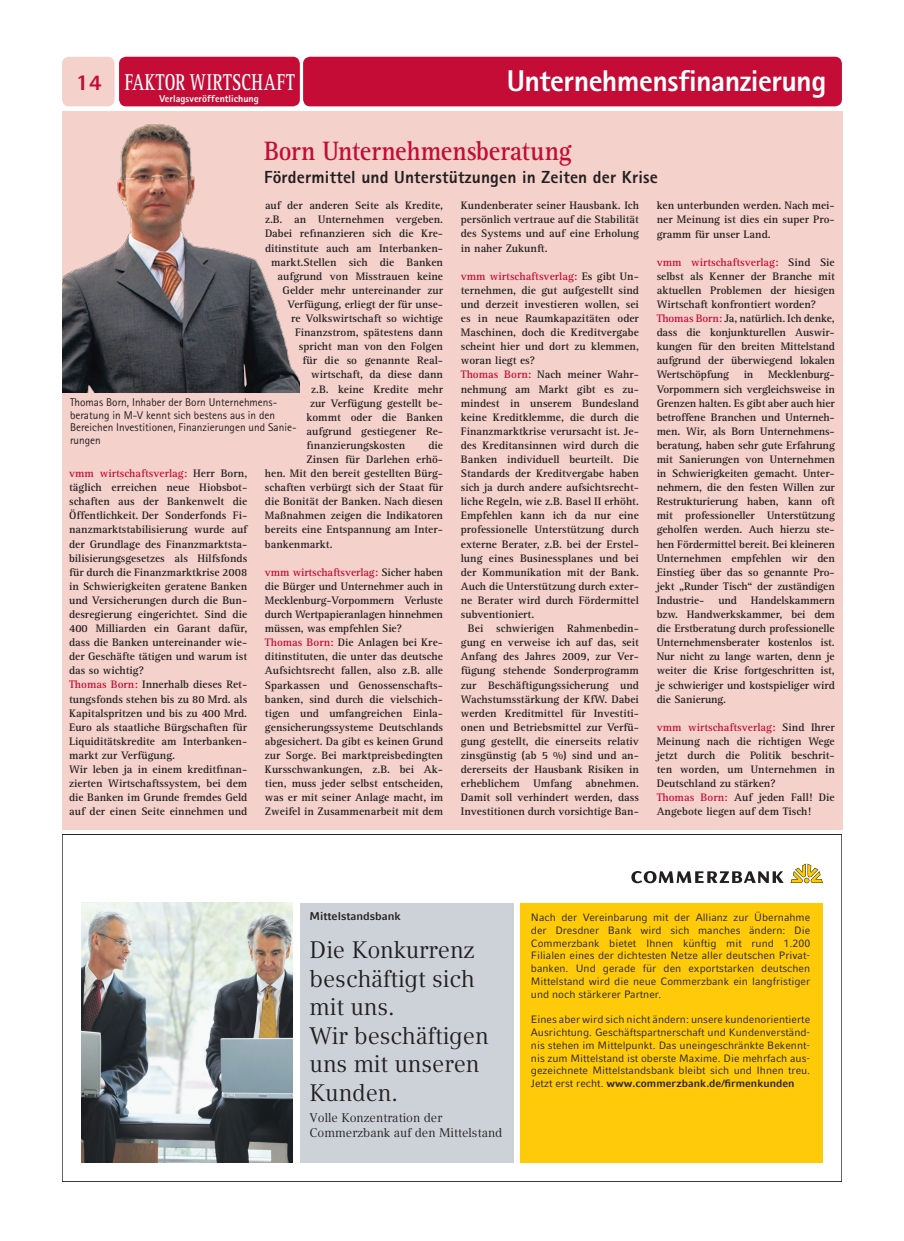
<style>
.page{position:relative;width:904px;height:1241px;background:#fff}
.page>*{position:absolute;margin:0;border:0;box-sizing:border-box;transform-origin:0 0}
.t1{font:800 30px "Rotis Sans Serif";letter-spacing:-.02em;color:#fff}
.t2{font:700 27.5px "Rotis Serif";letter-spacing:-.005em;color:#c40c37;scale:.9 1}
.t3{font:23.75px/28.5px "Commerzbank Compatil Text";letter-spacing:-.005em;color:#231f20}
.t4{font:700 23.75px "Rotis Serif";letter-spacing:.035em;color:#fff;scale:.7 1}
.t5{font:800 17.5px "Rotis Sans Serif";letter-spacing:.01em;color:#231f20}
.t6{font:12.5px/15px "Commerzbank Compatil Text";color:#231f20}
.t7{font:700 11.25px/14.1px "Rotis Serif";color:#231f20}
.t8{font:11.25px/12.5px "Rotis Sans Serif";color:#231f20}
.t9{font:700 11.25px "Commerzbank Compatil Fact";color:#231f20}
.t10{font:10.62px/12.8px "Commerzbank Compatil Fact";color:#231f20;text-align:justify}
.t11{font:800 10px "Rotis Sans Serif";color:#fff}
.s1{font-family:"Rotis Semi Sans";font-weight:800;font-size:22.5px;color:#c40c37}
.s2{color:#c40c37}
.s3{font-weight:700}
</style>
<div class="page">
<div style="left:62px;top:111px;width:780px;height:718px;background:#f4d2cb"></div>
<div style="left:119px;top:57px;width:181px;height:49px;background:#c40c37;border-radius:7px"></div>
<div style="left:62px;top:57px;width:53px;height:49px;background:#f4d2cb;border-radius:7px"></div>
<div style="left:303px;top:57px;width:539px;height:49px;background:#c40c37;border-radius:7px"></div>
<svg style="left:631px;top:871px;width:152px;height:12px"></svg>
<svg style="left:790px;top:863px;width:32px;height:20px"></svg>
<div style="left:520px;top:902px;width:302px;height:260px;background:#feca0a"></div>
<img style="left:81px;top:902px;width:212px;height:260px">
<div style="left:300px;top:902px;width:213px;height:260px;background:#ccd2d7"></div>
<img style="left:62px;top:123px;width:238px;height:269px">
<h3 class="t4" style="left:76px;top:68px;width:284px"><span class="s1">14</span> FAKTOR wirtschaft</h3>
<p class="t11" style="left:159px;top:92px;width:101px">Verlagsveröffentlichung</p>
<h1 class="t1" style="left:507px;top:62px;width:321px">Unternehmensfinanzierung</h1>
<h2 class="t2" style="left:264px;top:134px;width:343px">Born Unternehmensberatung</h2>
<h3 class="t5" style="left:264px;top:166px;width:395px">Fördermittel und Unterstützungen in Zeiten der Krise</h3>
<p class="t7" style="left:265px;top:199px;width:180px">auf der anderen Seite als Kredite,</p>
<p class="t7" style="left:265px;top:213px;width:180px">z.B. an Unternehmen vergeben.</p>
<p class="t7" style="left:265px;top:227px;width:180px">Dabei refinanzieren sich die Kre-</p>
<p class="t7" style="left:265px;top:241px;width:180px">ditinstitute auch am Interbanken-</p>
<p class="t7" style="left:271px;top:255px;width:173px">markt.Stellen sich die Banken</p>
<p class="t7" style="left:277px;top:269px;width:167px">aufgrund von Misstrauen keine</p>
<p class="t7" style="left:282px;top:283px;width:162px">Gelder mehr untereinander zur</p>
<p class="t7" style="left:287px;top:297px;width:157px">Verfügung, erliegt der für unse-</p>
<p class="t7" style="left:291px;top:311px;width:153px">re Volkswirtschaft so wichtige</p>
<p class="t7" style="left:295px;top:325px;width:150px">Finanzstrom, spätestens dann</p>
<p class="t7" style="left:299px;top:339px;width:146px">spricht man von den Folgen</p>
<p class="t7" style="left:302px;top:354px;width:142px">für die so genannte Real-</p>
<p class="t7" style="left:311px;top:368px;width:133px">wirtschaft, da diese dann</p>
<p class="t7" style="left:311px;top:382px;width:133px">z.B. keine Kredite mehr</p>
<p class="t7" style="left:310px;top:396px;width:135px">zur Verfügung gestellt be-</p>
<p class="t7" style="left:306px;top:410px;width:138px">kommt oder die Banken</p>
<p class="t7" style="left:306px;top:424px;width:138px">aufgrund gestiegener Re-</p>
<p class="t7" style="left:306px;top:438px;width:100px">finanzierungskosten</p>
<p class="t7" style="left:428px;top:438px;width:16px">die</p>
<p class="t7" style="left:306px;top:452px;width:138px">Zinsen für Darlehen erhö-</p>
<p class="t7" style="left:265px;top:466px;width:180px">hen. Mit den bereit gestellten Bürg-</p>
<p class="t7" style="left:265px;top:480px;width:180px">schaften verbürgt sich der Staat für</p>
<p class="t7" style="left:265px;top:494px;width:180px">die Bonität der Banken. Nach diesen</p>
<p class="t7" style="left:265px;top:508px;width:180px">Maßnahmen zeigen die Indikatoren</p>
<p class="t7" style="left:265px;top:523px;width:180px">bereits eine Entspannung am Inter-</p>
<p class="t7" style="left:265px;top:537px;width:69px">bankenmarkt.</p>
<p class="t7" style="left:265px;top:565px;width:180px"><span class="s2">vmm wirtschaftsverlag:</span> Sicher haben die Bürger und Unternehmer auch in Mecklenburg-Vorpommern Verluste durch Wertpapieranlagen hinnehmen müssen, was empfehlen Sie?<br><span class="s2">Thomas Born:</span> Die Anlagen bei Kre&shy;ditinstituten, die unter das deutsche Aufsichtsrecht fallen, also z.B. alle Sparkassen und Genossenschafts&shy;banken, sind durch die vielschich&shy;tigen und umfangreichen Einla&shy;gensicherungssysteme Deutschlands abgesichert. Da gibt es keinen Grund zur Sorge. Bei marktpreisbedingten Kursschwankungen, z.B. bei Ak&shy;tien, muss jeder selbst entscheiden, was er mit seiner Anlage macht, im Zweifel in Zusammenarbeit mit dem</p>
<p class="t8" style="left:70px;top:396px;width:228px">Thomas Born, Inhaber der Born Unternehmens&shy;beratung in M-V kennt sich bestens aus in den Bereichen Investitionen, Finanzierungen und Sanie&shy;rungen</p>
<p class="t7" style="left:69px;top:466px;width:180px"><span class="s2">vmm wirtschaftsverlag:</span> Herr Born, täglich erreichen neue Hiobsbot&shy;schaften aus der Bankenwelt die Öffentlichkeit. Der Sonderfonds Fi&shy;nanzmarktstabilisierung wurde auf der Grundlage des Finanzmarktsta&shy;bilisierungsgesetzes als Hilfsfonds für durch die Finanzmarktkrise 2008 in Schwierigkeiten geratene Banken und Versicherungen durch die Bun&shy;desregierung eingerichtet. Sind die 400 Milliarden ein Garant dafür, dass die Banken untereinander wie&shy;der Geschäfte tätigen und warum ist das so wichtig?<br><span class="s2">Thomas Born:</span> Innerhalb dieses Ret&shy;tungsfonds stehen bis zu 80 Mrd. als Kapitalspritzen und bis zu 400 Mrd.<br>Euro als staatliche Bürgschaften für Liquiditätskredite am Interbanken&shy;markt zur Verfügung.<br>Wir leben ja in einem kreditfinan&shy;zierten Wirtschaftssystem, bei dem die Banken im Grunde fremdes Geld auf der einen Seite einnehmen und</p>
<p class="t7" style="left:461px;top:199px;width:180px;text-align:justify">Kundenberater seiner Hausbank. Ich persönlich vertraue auf die Stabilität des Systems und auf eine Erholung in naher Zukunft.</p>
<p class="t7" style="left:461px;top:269px;width:180px"><span class="s2">vmm wirtschaftsverlag:</span> Es gibt Un&shy;ternehmen, die gut aufgestellt sind und derzeit investieren wollen, sei es in neue Raumkapazitäten oder Maschinen, doch die Kreditvergabe scheint hier und dort zu klemmen, woran liegt es?<br><span class="s2">Thomas Born:</span> Nach meiner Wahr&shy;nehmung am Markt gibt es zu&shy;mindest in unserem Bundesland keine Kreditklemme, die durch die Finanzmarktkrise verursacht ist. Je&shy;des Kreditansinnen wird durch die Banken individuell beurteilt. Die Standards der Kreditvergabe haben sich ja durch andere aufsichtsrecht&shy;liche Regeln, wie z.B. Basel II erhöht.<br>Empfehlen kann ich da nur eine professionelle Unterstützung durch externe Berater, z.B. bei der Erstel&shy;lung eines Businessplanes und bei der Kommunikation mit der Bank.<br>Auch die Unterstützung durch exter&shy;ne Berater wird durch Fördermittel subventioniert.</p>
<p class="t7" style="left:461px;top:621px;width:180px;text-align:justify;text-indent:7px">Bei schwierigen Rahmenbedin&shy;gung en verweise ich auf das, seit Anfang des Jahres 2009, zur Ver&shy;fügung stehende Sonderprogramm zur Beschäftigungssicherung und Wachstumsstärkung der KfW. Dabei werden Kreditmittel für Investiti&shy;onen und Betriebsmittel zur Verfü&shy;gung gestellt, die einerseits relativ zinsgünstig (ab 5 %) sind und an&shy;dererseits der Hausbank Risiken in erheblichem Umfang abnehmen.<br>Damit soll verhindert werden, dass Investitionen durch vorsichtige Ban-</p>
<p class="t7" style="left:656px;top:199px;width:180px;text-align:justify">ken unterbunden werden. Nach mei&shy;ner Meinung ist dies ein super Pro&shy;gramm für unser Land.</p>
<p class="t7" style="left:656px;top:255px;width:180px"><span class="s2">vmm wirtschaftsverlag:</span> Sind Sie selbst als Kenner der Branche mit aktuellen Problemen der hiesigen<br>Wirtschaft konfrontiert worden?<br><span class="s2">Thomas Born:</span> Ja, natürlich. Ich denke, dass die konjunkturellen Auswir&shy;kungen für den breiten Mittelstand aufgrund der überwiegend lokalen<br>Wertschöpfung</p>
<p class="t7" style="left:656px;top:368px;width:180px;text-align:justify;text-indent:111px">Mecklenburg-Vorpommern sich vergleichsweise in Grenzen halten. Es gibt aber auch hier betroffene Branchen und Unterneh&shy;men. Wir, als Born Unternehmens&shy;beratung, haben sehr gute Erfahrung mit Sanierungen von Unternehmen in Schwierigkeiten gemacht. Unter&shy;nehmern, die den festen Willen zur Restrukturierung haben, kann oft mit professioneller Unterstützung geholfen werden. Auch hierzu ste&shy;hen Fördermittel bereit. Bei kleineren Unternehmen empfehlen wir den Einstieg über das so genannte Pro&shy;jekt „Runder Tisch“ der zuständigen Industrie- und Handelskammern bzw. Handwerkskammer, bei dem die Erstberatung durch professionelle Unternehmensberater kostenlos ist.<br>Nur nicht zu lange warten, denn je weiter die Krise fortgeschritten ist, je schwieriger und kostspieliger wird die Sanierung.</p>
<p class="t7" style="left:656px;top:720px;width:180px"><span class="s2">vmm wirtschaftsverlag:</span> Sind Ihrer<br>Meinung nach die richtigen Wege jetzt durch die Politik beschrit&shy;ten worden, um Unternehmen in<br>Deutschland zu stärken?<br><span class="s2">Thomas Born:</span> Auf jeden Fall! Die<br>Angebote liegen auf dem Tisch!</p>
<p class="t7" style="left:743px;top:368px;width:11px">in</p>
<p class="t9" style="left:309px;top:909px;width:93px">Mittelstandsbank</p>
<h3 class="t3" style="left:309px;top:935px;width:181px">Die Konkurrenz beschäftigt sich mit uns.<br>Wir beschäftigen uns mit unseren<br>Kunden.</h3>
<p class="t6" style="left:309px;top:1110px;width:194px">Volle Konzentration der<br>Commerzbank auf den Mittelstand</p>
<p class="t10" style="left:531px;top:911px;width:281px">Nach der Vereinbarung mit der Allianz zur Übernahme der Dresdner Bank wird sich manches ändern: Die Commerzbank bietet Ihnen künftig mit rund 1.200<br>Filialen eines der dichtesten Netze aller deutschen Privat&shy;banken. Und gerade für den exportstarken deutschen Mittelstand wird die neue Commerzbank ein langfristiger und noch stärkerer Partner.</p>
<p class="t10" style="left:531px;top:1013px;width:281px">Eines aber wird sich nicht ändern: unsere kundenorientierte Ausrichtung. Geschäftspartnerschaft und Kundenverständ&shy;nis stehen im Mittelpunkt. Das uneingeschränkte Bekennt&shy;nis zum Mittelstand ist oberste Maxime. Die mehrfach aus&shy;gezeichnete Mittelstandsbank bleibt sich und Ihnen treu.<br>Jetzt erst recht. <span class="s3">www.commerzbank.de/firmenkunden</span></p>
</div>
